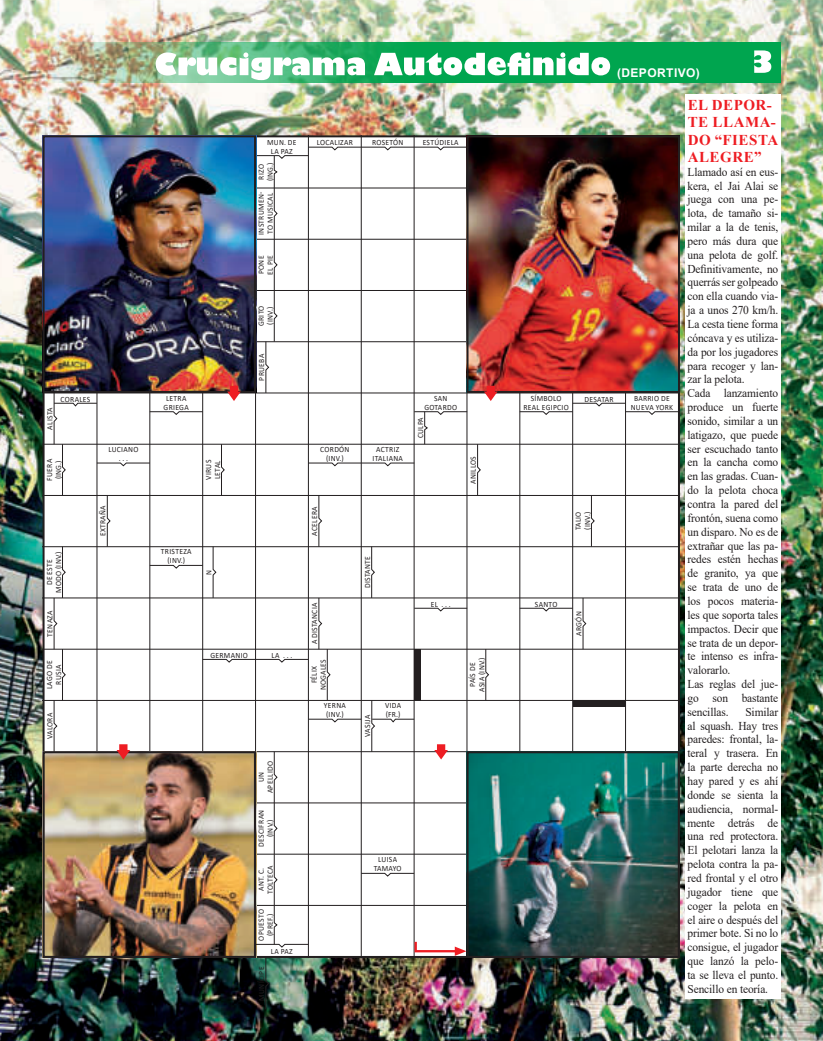
<style>
.page{position:relative;width:823px;height:1041px;background:#fff}
.page>*{position:absolute;margin:0;border:0;box-sizing:border-box;transform-origin:0 0}
.t1{font:700 15px/17.3px "Times New Roman";letter-spacing:.035em;color:#ee1d23}
.t2{font:12px/13.8px "Times New Roman";letter-spacing:-.01em;color:#231f20;scale:.95 1}
.t3{font:700 12px "Arial";letter-spacing:.035em;color:#fff}
.t4{font:8px/9px "Calibri";letter-spacing:.04em;color:#231f20;text-align:center;scale:.95 1}
</style>
<div class="page">
<img style="left:0;top:0;width:822px;height:1040px">
<img style="left:43px;top:43px;width:737px;height:40px">
<svg style="left:753px;top:50px;width:17px;height:23px"></svg>
<svg style="left:155px;top:52px;width:454px;height:28px"></svg>
<div style="left:684px;top:94px;width:96px;height:904px;background:#fff"></div>
<div style="left:44px;top:136px;width:634px;height:820px;background:#fff"></div>
<hr style="left:308px;top:135px;width:1px;height:822px;background:#231f20">
<hr style="left:360px;top:135px;width:1px;height:822px;background:#231f20">
<hr style="left:413px;top:135px;width:1px;height:822px;background:#231f20">
<hr style="left:519px;top:135px;width:1px;height:822px;background:#231f20">
<hr style="left:572px;top:135px;width:1px;height:822px;background:#231f20">
<hr style="left:624px;top:135px;width:1px;height:822px;background:#231f20">
<hr style="left:43px;top:443px;width:636px;height:1px;background:#231f20">
<hr style="left:43px;top:495px;width:636px;height:1px;background:#231f20">
<hr style="left:43px;top:546px;width:636px;height:1px;background:#231f20">
<hr style="left:43px;top:597px;width:636px;height:1px;background:#231f20">
<hr style="left:43px;top:648px;width:636px;height:1px;background:#231f20">
<hr style="left:43px;top:699px;width:636px;height:1px;background:#231f20">
<img style="left:46px;top:754px;width:7px;height:200px">
<img style="left:469px;top:754px;width:207px;height:200px">
<div style="left:466px;top:751px;width:213px;height:206px;border:2px solid #231f20"></div>
<img style="left:46px;top:138px;width:207px;height:252px">
<div style="left:43px;top:135px;width:213px;height:258px;border:2px solid #231f20"></div>
<img style="left:469px;top:138px;width:207px;height:252px">
<div style="left:466px;top:135px;width:213px;height:258px;border:2px solid #231f20"></div>
<svg style="left:483px;top:386px;width:14px;height:15px"></svg>
<div style="left:572px;top:700px;width:53px;height:7px;background:#231f20"></div>
<svg style="left:590px;top:496px;width:5px;height:51px"></svg>
<svg style="left:484px;top:648px;width:5px;height:53px"></svg>
<svg style="left:519px;top:402px;width:160px;height:13px"></svg>
<svg style="left:519px;top:607px;width:54px;height:5px"></svg>
<svg style="left:476px;top:443px;width:5px;height:52px"></svg>
<svg style="left:581px;top:597px;width:5px;height:53px"></svg>
<img style="left:53px;top:146px;width:415px;height:864px">
<div style="left:414px;top:649px;width:7px;height:51px;background:#231f20"></div>
<p class="t3" style="left:617px;top:68px;width:84px">(DEPORTIVO)</p>
<p class="t1" style="left:687px;top:98px;width:92px">EL DEPOR-<br>TE LLAMA-<br>DO “FIESTA<br>ALEGRE”</p>
<p class="t2" style="left:687px;top:166px;width:97px">Llamado así en eus&shy;kera, el Jai Alai se juega con una pe&shy;lota, de tamaño si&shy;milar a la de tenis, pero más dura que una pelota de golf.<br>Definitivamente, no querrás ser golpeado con ella cuando via&shy;ja a unos 270 km/h.<br>La cesta tiene forma cóncava y es utiliza&shy;da por los jugadores para recoger y lan&shy;zar la pelota.<br>Cada lanzamiento produce un fuerte sonido, similar a un latigazo, que puede ser escuchado tanto en la cancha como en las gradas. Cuan&shy;do la pelota choca contra la pared del frontón, suena como un disparo. No es de extrañar que las pa&shy;redes estén hechas de granito, ya que se trata de uno de los pocos materia&shy;les que soporta tales impactos. Decir que se trata de un depor&shy;te intenso es infra&shy;valorarlo.<br>Las reglas del jue&shy;go son bastante sencillas.</p>
<p class="t4" style="left:316px;top:138px;width:39px">LOCALIZAR</p>
<p class="t4" style="left:372px;top:138px;width:35px">ROSETÓN</p>
<p class="t4" style="left:422px;top:138px;width:39px">ESTÚDIELA</p>
<p class="t4" style="left:267px;top:137px;width:33px">MUN. DE<br>LA PAZ</p>
<p class="t4" style="left:256px;top:181px;width:22px;text-align:left;rotate:-90deg">RIZO (ING.)</p>
<p class="t4" style="left:256px;top:235px;width:47px;text-align:left;rotate:-90deg">INSTRUMEN-<br>TO MUSICAL</p>
<p class="t4" style="left:256px;top:274px;width:22px;text-align:left;rotate:-90deg">PONE<br>EL PIE</p>
<p class="t4" style="left:256px;top:326px;width:23px;text-align:left;rotate:-90deg">GRITO (INV.)</p>
<p class="t4" style="left:257px;top:380px;width:29px;rotate:-90deg">PRUEBA</p>
<p class="t4" style="left:523px;top:393px;width:49px">SÍMBOLO<br>REAL EGIPCIO</p>
<p class="t4" style="left:424px;top:393px;width:36px">SAN<br>GOTARDO</p>
<p class="t4" style="left:630px;top:393px;width:46px">BARRIO DE<br>NUEVA YORK</p>
<p class="t4" style="left:163px;top:393px;width:28px">LETRA<br>GRIEGA</p>
<p class="t4" style="left:61px;top:394px;width:33px">CORALES</p>
<p class="t4" style="left:584px;top:394px;width:32px">DESATAR</p>
<p class="t4" style="left:45px;top:429px;width:25px;rotate:-90deg">ALISTA</p>
<p class="t4" style="left:415px;top:438px;width:24px;rotate:-90deg">CULPA</p>
<p class="t4" style="left:320px;top:444px;width:32px">CORDÓN (INV.)</p>
<p class="t4" style="left:108px;top:444px;width:33px">LUCIANO . . .</p>
<p class="t4" style="left:372px;top:444px;width:33px">ACTRIZ<br>ITALIANA</p>
<p class="t4" style="left:468px;top:483px;width:31px;rotate:-90deg">ANILLOS</p>
<p class="t4" style="left:45px;top:480px;width:24px;text-align:left;rotate:-90deg">FUERA (ING.)</p>
<p class="t4" style="left:203px;top:480px;width:22px;text-align:left;rotate:-90deg">VIRUS<br>LETAL</p>
<p class="t4" style="left:98px;top:536px;width:34px;rotate:-90deg">EXTRAÑA</p>
<p class="t4" style="left:309px;top:535px;width:32px;rotate:-90deg">ACELERA</p>
<p class="t4" style="left:573px;top:530px;width:21px;text-align:left;rotate:-90deg">TALIO (INV.)</p>
<p class="t4" style="left:161px;top:547px;width:34px">TRISTEZA (INV.)</p>
<p class="t4" style="left:45px;top:593px;width:45px;rotate:-90deg">DE ESTE<br>MODO (INV.)</p>
<p class="t4" style="left:362px;top:588px;width:35px;rotate:-90deg">DISTANTE</p>
<p class="t4" style="left:204px;top:574px;width:7px;rotate:-90deg">N</p>
<p class="t4" style="left:430px;top:599px;width:23px">EL . . .</p>
<p class="t4" style="left:534px;top:599px;width:25px">SANTO</p>
<p class="t4" style="left:309px;top:644px;width:45px;rotate:-90deg">A DISTANCIA</p>
<p class="t4" style="left:45px;top:636px;width:29px;rotate:-90deg">TENAZA</p>
<p class="t4" style="left:573px;top:635px;width:27px;rotate:-90deg">ARGÓN</p>
<p class="t4" style="left:210px;top:650px;width:41px">GERMANIO</p>
<p class="t4" style="left:271px;top:650px;width:23px">LA . . .</p>
<p class="t4" style="left:467px;top:692px;width:38px;rotate:-90deg">PAÍS DE<br>ASIA (INV.)</p>
<p class="t4" style="left:45px;top:689px;width:32px;rotate:-90deg">LAGO DE<br>RUSIA</p>
<p class="t4" style="left:309px;top:690px;width:34px;rotate:-90deg">FÉLIX<br>NOGALES</p>
<p class="t4" style="left:324px;top:700px;width:25px;text-align:left">YERNA (INV.)</p>
<p class="t4" style="left:385px;top:700px;width:18px;text-align:left">VIDA (FR.)</p>
<p class="t2" style="left:687px;top:706px;width:97px;text-align:justify;text-indent:58px">Similar al squash. Hay tres paredes: frontal, la&shy;teral y trasera. En la parte derecha no hay pared y es ahí donde se sienta la audiencia, normal&shy;mente detrás de una red protectora.<br>El pelotari lanza la pelota contra la pa&shy;red frontal y el otro jugador tiene que coger la pelota en el aire o después del primer bote. Si no lo consigue, el jugador que lanzó la pelo&shy;ta se lleva el punto.<br>Sencillo en teoría.</p>
<p class="t4" style="left:45px;top:739px;width:29px;rotate:-90deg">VALORA</p>
<p class="t4" style="left:362px;top:737px;width:25px;rotate:-90deg">VASIJA</p>
<p class="t4" style="left:256px;top:793px;width:35px;rotate:-90deg">UN<br>APELLIDO</p>
<p class="t4" style="left:256px;top:846px;width:41px;rotate:-90deg">DESCIFRAN (INV.)</p>
<p class="t4" style="left:256px;top:894px;width:32px;rotate:-90deg">ANT. C.<br>TOLTECA</p>
<p class="t4" style="left:256px;top:940px;width:34px;rotate:-90deg">OPUESTO (PREF.)</p>
<p class="t4" style="left:373px;top:854px;width:31px">LUISA<br>TAMAYO</p>
<p class="t4" style="left:271px;top:946px;width:24px">LA PAZ</p>
<p class="t4" style="left:257px;top:1000px;width:37px;rotate:-90deg">MUNÍCIPE</p>
</div>
